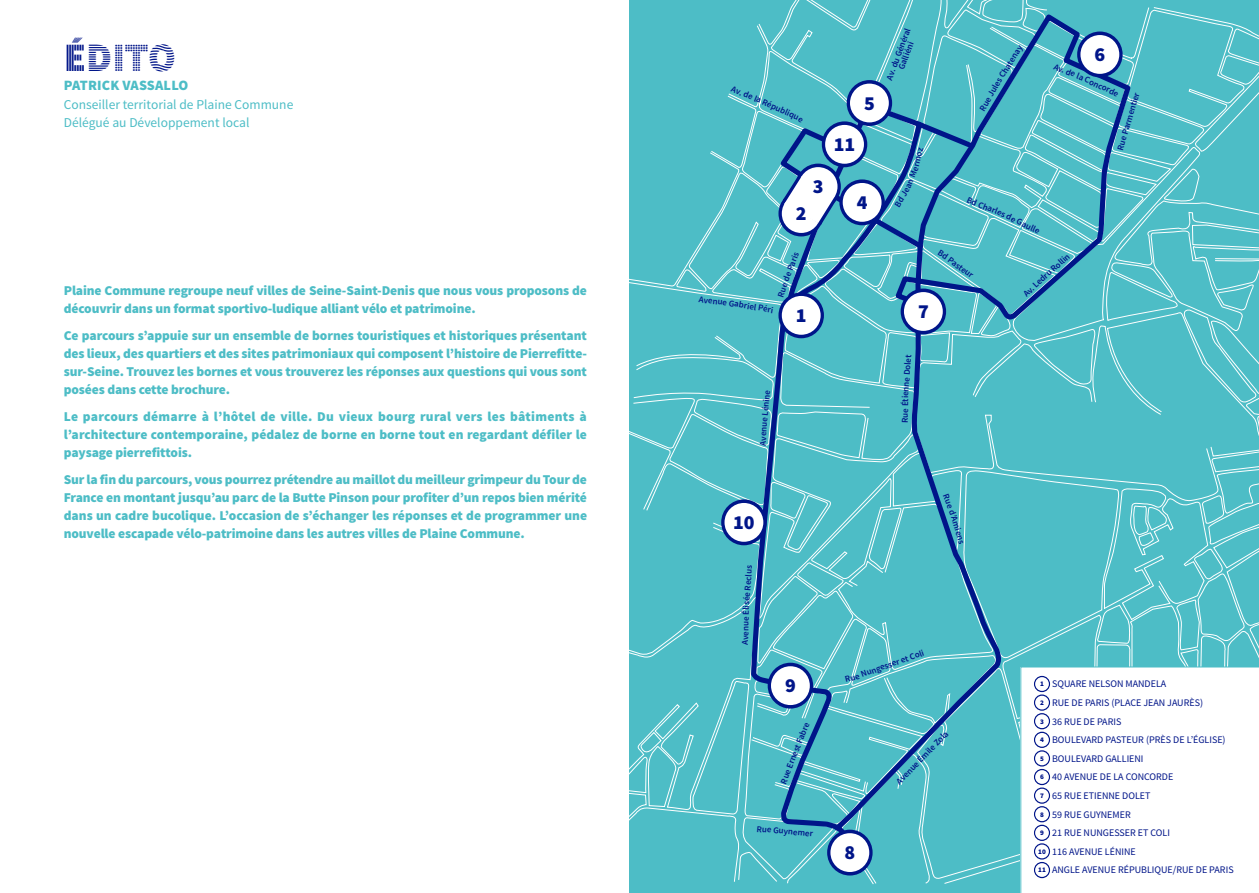
<style>
.page{position:relative;width:1259px;height:893px;background:#fff}
.page>*{position:absolute;margin:0;border:0;box-sizing:border-box;transform-origin:0 0}
.t1{font:40.5px "Source Sans Pro DISPLAY";color:#001589}
.t2{font:900 19.95px "Source Sans Pro";color:#001589}
.t3{font:900 14.25px "Source Sans Pro";letter-spacing:.01em;color:#4dbdc6}
.t4{font:900 13.5px/18px "Source Sans Pro";letter-spacing:-.01em;color:#4dbdc6;text-align:justify}
.t5{font:13.5px/18px "Source Sans Pro";color:#4dbdc6}
.t6{font:10.05px/18.6px "Source Sans Pro";color:#001589}
.t7{font:600 9px/7.6px "Source Sans Pro";color:#001589;text-align:center}
.t8{font:600 8.85px "Source Sans Pro";color:#001589}
.s1{font-size:8.85px}
.s2{font-size:9px}
.s3{font-weight:900;font-size:7.05px}
</style>
<div class="page">
<svg style="left:629px;top:0;width:630px;height:893px;background:#61becb"></svg>
<h1 class="t1" style="left:64px;top:36px;width:114px">ÉDITO</h1>
<p class="t3" style="left:64px;top:76px;width:126px">PATRICK VASSALLO</p>
<p class="t5" style="left:64px;top:96px;width:231px">Conseiller territorial de Plaine Commune<br>Délégué au Développement local</p>
<p class="t4" style="left:64px;top:282px;width:524px">Plaine Commune regroupe neuf villes de Seine-Saint-Denis que nous vous proposons de découvrir dans un format sportivo-ludique alliant vélo et patrimoine.</p>
<p class="t4" style="left:64px;top:327px;width:525px">Ce parcours s’appuie sur un ensemble de bornes touristiques et historiques présentant des lieux, des quartiers et des sites patrimoniaux qui composent l’histoire de Pierrefitte&shy;sur-Seine. Trouvez les bornes et vous trouverez les réponses aux questions qui vous sont posées dans cette brochure.</p>
<p class="t4" style="left:64px;top:408px;width:524px">Le parcours démarre à l’hôtel de ville. Du vieux bourg rural vers les bâtiments à l’architecture contemporaine, pédalez de borne en borne tout en regardant défiler le paysage pierrefittois.</p>
<p class="t4" style="left:64px;top:471px;width:525px">Sur la fin du parcours, vous pourrez prétendre au maillot du meilleur grimpeur du Tour de France en montant jusqu’au parc de la Butte Pinson pour profiter d’un repos bien mérité dans un cadre bucolique. L’occasion de s’échanger les réponses et de programmer une nouvelle escapade vélo-patrimoine dans les autres villes de Plaine Commune.</p>
<p class="t7" style="left:741px;top:89px;width:24px;rotate:22deg"><span class="s1">.</span>d<span class="s1">e</span>la</p>
<p class="t8" style="left:765px;top:96px;width:46px;rotate:25deg">Ré<span class="s2">pu</span>b<span class="s2">l</span>i<span class="s2">qu</span>e</p>
<h2 class="t2" style="left:812px;top:174px;width:12px">3</h2>
<h2 class="t2" style="left:796px;top:201px;width:12px">2</h2>
<h2 class="t2" style="left:864px;top:90px;width:12px">5</h2>
<h2 class="t2" style="left:834px;top:131px;width:23px">11</h2>
<h2 class="t2" style="left:856px;top:189px;width:12px">4</h2>
<p class="t7" style="left:885px;top:78px;width:56px;rotate:-70deg">Av. du Général<br>Galliéni</p>
<p class="t7" style="left:912px;top:166px;width:22px;rotate:-77deg">rm oz</p>
<p class="t7" style="left:902px;top:191px;width:29px;rotate:-67deg">e<span class="s1">a</span>nMe</p>
<p class="t7" style="left:704px;top:296px;width:25px;rotate:6deg">v<span class="s1">en</span>ue</p>
<p class="t8" style="left:730px;top:297px;width:46px;rotate:9deg"><span class="s2">G</span>abriel Péri</p>
<p class="t8" style="left:780px;top:279px;width:32px;rotate:-69deg">de Paris</p>
<h2 class="t2" style="left:796px;top:302px;width:12px">1</h2>
<h2 class="t2" style="left:918px;top:298px;width:12px">7</h2>
<p class="t7" style="left:760px;top:421px;width:34px;rotate:-84deg">e Lénine</p>
<p class="t8" style="left:757px;top:445px;width:25px;rotate:-87deg">Avenu</p>
<p class="t8" style="left:900px;top:396px;width:43px;rotate:-86deg"><span class="s2">e</span>nne Dolet</p>
<p class="t7" style="left:901px;top:418px;width:23px;rotate:-89deg">ue Éti</p>
<p class="t7" style="left:995px;top:80px;width:44px;rotate:-58deg">s Chatenay</p>
<p class="t7" style="left:981px;top:104px;width:29px;rotate:-61deg"><span class="s1">u</span>e <span class="s1">J</span>ule</p>
<h2 class="t2" style="left:1094px;top:41px;width:12px">6</h2>
<p class="t7" style="left:1060px;top:64px;width:24px;rotate:22deg">v<span class="s1">.</span>d<span class="s1">e</span>l</p>
<p class="t7" style="left:1080px;top:73px;width:45px;rotate:25deg">a Concorde</p>
<p class="t8" style="left:1114px;top:149px;width:62px;rotate:-74deg">Rue Parm entier</p>
<p class="t7" style="left:980px;top:200px;width:22px;rotate:22deg">Cha<span class="s1">rl</span></p>
<p class="t8" style="left:1000px;top:206px;width:48px;rotate:25deg"><span class="s2">e</span>s <span class="s2">d</span>e <span class="s2">G</span>aulle</p>
<p class="t7" style="left:951px;top:256px;width:31px;rotate:37deg"><span class="s1">Pa</span>steu<span class="s1">r</span></p>
<p class="t7" style="left:1038px;top:277px;width:39px;rotate:-41deg"><span class="s1">d</span>ru Rollin</p>
<p class="t7" style="left:1022px;top:293px;width:23px;rotate:-44deg">Av. <span class="s1">Le</span></p>
<h2 class="t2" style="left:733px;top:509px;width:23px">10</h2>
<p class="t7" style="left:742px;top:610px;width:46px;rotate:-86deg">lisée Reclus</p>
<p class="t7" style="left:742px;top:635px;width:27px;rotate:-89deg">enue É</p>
<h2 class="t2" style="left:785px;top:673px;width:12px">9</h2>
<p class="t8" style="left:788px;top:753px;width:37px;rotate:-68deg">est F<span class="s2">a</span>b<span class="s2">r</span>e</p>
<p class="t7" style="left:781px;top:777px;width:26px;rotate:-69deg">ue Ern</p>
<p class="t8" style="left:757px;top:823px;width:58px;rotate:5deg">Rue G<span class="s2">u</span>y<span class="s2">n</span>em <span class="s2">er</span></p>
<p class="t8" style="left:951px;top:492px;width:23px;rotate:69deg">Rue <span class="s2">d</span></p>
<p class="t7" style="left:957px;top:514px;width:32px;rotate:73deg">’Am iens</p>
<p class="t8" style="left:878px;top:662px;width:48px;rotate:-19deg"><span class="s2">e</span>s<span class="s2">s</span>er et Coli</p>
<p class="t7" style="left:854px;top:673px;width:28px;rotate:-20deg"><span class="s1">e</span> Nung</p>
<h2 class="t2" style="left:844px;top:840px;width:12px">8</h2>
<p class="t7" style="left:916px;top:758px;width:42px;rotate:-45deg">É<span class="s1">m il</span>e Zola</p>
<p class="t8" style="left:897px;top:775px;width:25px;rotate:-46deg">ve<span class="s2">n</span>u<span class="s2">e</span></p>
<p class="t6" style="left:1038px;top:675px;width:197px"><span class="s3">1</span> SQUARE NELSON MANDELA<br><span class="s3">2</span> RUE DE PARIS (PLACE JEAN JAURÈS)<br><span class="s3">3</span> 36 RUE DE PARIS<br><span class="s3">4</span> BOULEVARD PASTEUR (PRÈS DE L’ÉGLISE)<br><span class="s3">5</span> BOULEVARD GALLIENI<br><span class="s3">6</span> 40 AVENUE DE LA CONCORDE<br><span class="s3">7</span> 65 RUE ETIENNE DOLET<br><span class="s3">8</span> 59 RUE GUYNEMER<br><span class="s3">9</span> 21 RUE NUNGESSER ET COLI<br><span class="s3">10</span> 116 AVENUE LÉNINE<br><span class="s3">11</span> ANGLE AVENUE RÉPUBLIQUE/RUE DE PARIS</p>
</div>
